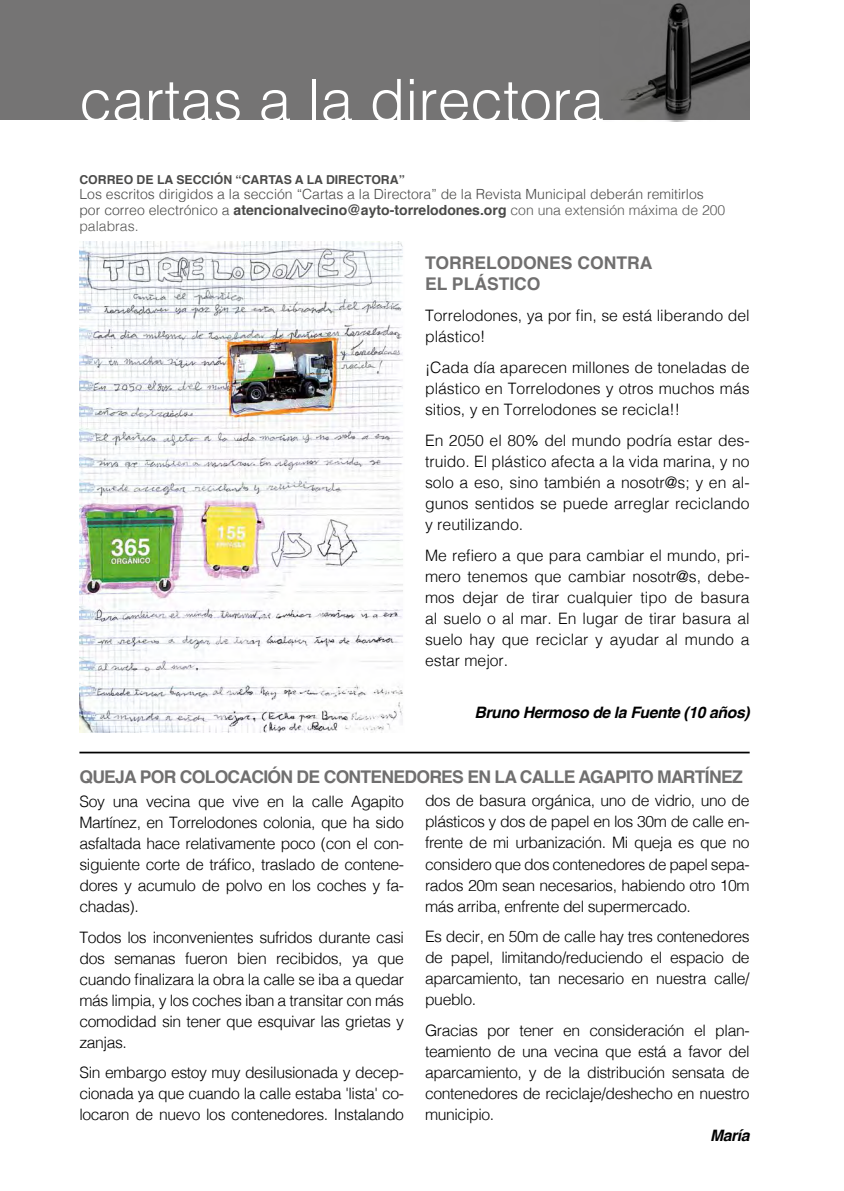
<style>
.page{position:relative;width:844px;height:1191px;background:#fff}
.page>*{position:absolute;margin:0;border:0;box-sizing:border-box;transform-origin:0 0}
.t1{font:300 58.62px "Helvetica";color:#fff}
.t2{font:700 17.5px "Helvetica";letter-spacing:-.04em;color:#706f6f}
.t3{font:700 17.5px/21px "Helvetica";color:#706f6f}
.t4{font:300 15.75px/21px "Helvetica";letter-spacing:-.025em;color:#000;text-align:justify}
.t5{font:300 15.75px/21px "Helvetica";color:#000}
.t6{font:italic 700 15.75px "Helvetica";letter-spacing:-.025em;color:#000}
.t7{font:300 14px/15.8px "Helvetica";color:#4a4a49}
.t8{font:700 12.25px "Helvetica";color:#4a4a49}
.s1{font-weight:700}
.s2{color:#575756}
</style>
<div class="page">
<div style="left:0;top:0;width:749px;height:120px;background:#757474"></div>
<img style="left:621px;top:3px;width:128px;height:118px">
<img style="left:79px;top:241px;width:324px;height:491px">
<hr style="left:79px;top:751px;width:670px;height:2px;background:#000">
<h1 class="t1" style="left:79px;top:50px;width:526px">cartas a la directora</h1>
<p class="t8" style="left:79px;top:169px;width:327px">CORREO DE LA SECCIÓN “CARTAS A LA DIRECTORA”</p>
<p class="t7" style="left:79px;top:186px;width:647px">Los escritos dirigidos a la sección “Cartas a la Directora” de la Revista Municipal deberán remitirlos por correo electrónico a <span class="s1">atencionalvecino@ayto-torrelodones.org</span> <span class="s2">con una extensión máxima de 200 palabras.</span></p>
<p class="t3" style="left:425px;top:252px;width:229px">TORRELODONES CONTRA<br>EL PLÁSTICO</p>
<p class="t5" style="left:425px;top:304px;width:326px">Torrelodones, ya por fin, se está liberando del plástico!</p>
<p class="t4" style="left:425px;top:356px;width:326px">¡Cada día aparecen millones de toneladas de plástico en Torrelodones y otros muchos más sitios, y en Torrelodones se recicla!!</p>
<p class="t4" style="left:425px;top:428px;width:326px">En 2050 el 80% del mundo podría estar des&shy;truido. El plástico afecta a la vida marina, y no solo a eso, sino también a nosotr@s; y en al&shy;gunos sentidos se puede arreglar reciclando y reutilizando.</p>
<p class="t4" style="left:425px;top:543px;width:326px">Me refiero a que para cambiar el mundo, pri&shy;mero tenemos que cambiar nosotr@s, debe&shy;mos dejar de tirar cualquier tipo de basura al suelo o al mar. En lugar de tirar basura al suelo hay que reciclar y ayudar al mundo a estar mejor.</p>
<p class="t6" style="left:474px;top:699px;width:277px">Bruno Hermoso de la Fuente (10 años)</p>
<p class="t2" style="left:79px;top:762px;width:664px">QUEJA POR COLOCACIÓN DE CONTENEDORES EN LA CALLE AGAPITO MARTÍNEZ</p>
<p class="t4" style="left:79px;top:789px;width:326px">Soy una vecina que vive en la calle Agapito Martínez, en Torrelodones colonia, que ha sido asfaltada hace relativamente poco (con el con&shy;siguiente corte de tráfico, traslado de contene&shy;dores y acumulo de polvo en los coches y fa&shy;chadas).</p>
<p class="t4" style="left:79px;top:925px;width:326px">Todos los inconvenientes sufridos durante casi dos semanas fueron bien recibidos, ya que cuando finalizara la obra la calle se iba a quedar más limpia, y los coches iban a transitar con más comodidad sin tener que esquivar las grietas y zanjas.</p>
<p class="t4" style="left:79px;top:1061px;width:326px">Sin embargo estoy muy desilusionada y decep&shy;cionada ya que cuando la calle estaba 'lista' co&shy;locaron de nuevo los contenedores. Instalando</p>
<p class="t4" style="left:425px;top:789px;width:326px">dos de basura orgánica, uno de vidrio, uno de plásticos y dos de papel en los 30m de calle en&shy;frente de mi urbanización. Mi queja es que no considero que dos contenedores de papel sepa&shy;rados 20m sean necesarios, habiendo otro 10m más arriba, enfrente del supermercado.</p>
<p class="t4" style="left:425px;top:925px;width:326px">Es decir, en 50m de calle hay tres contenedores de papel, limitando/reduciendo el espacio de aparcamiento, tan necesario en nuestra calle/ pueblo.</p>
<p class="t4" style="left:425px;top:1019px;width:326px">Gracias por tener en consideración el plan&shy;teamiento de una vecina que está a favor del aparcamiento, y de la distribución sensata de contenedores de reciclaje/deshecho en nuestro municipio.</p>
<p class="t6" style="left:709px;top:1122px;width:41px">María</p>
</div>
